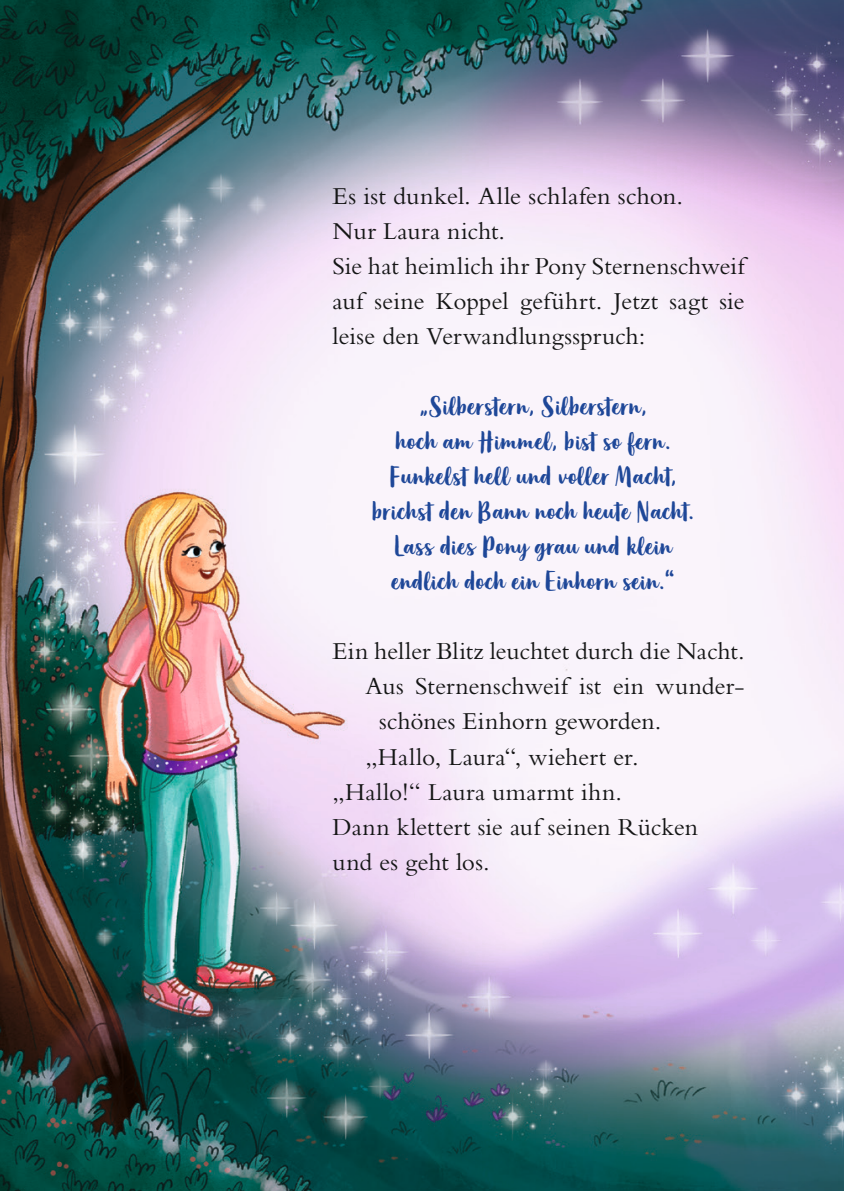
<style>
.page{position:relative;width:844px;height:1191px;background:#fff}
.page>*{position:absolute;margin:0;border:0;box-sizing:border-box;transform-origin:0 0}
.Zitat{font:27.12px "Organika Script";letter-spacing:.02em;color:#1e4798}
.t1{font:25.38px/35px "Bembo Std";color:#151616}
.t2{font:25.38px "Bembo Std";letter-spacing:.02em;color:#151616}
</style>
<div class="page">
<img style="left:0;top:0;width:843px;height:1191px">
<p class="t1" style="left:332px;top:178px;width:352px">Es ist dunkel. Alle schlafen schon.<br>Nur Laura nicht.</p>
<p class="t1" style="left:332px;top:248px;width:413px;text-align:justify">Sie hat heimlich ihr Pony Sternenschweif auf seine Koppel geführt. Jetzt sagt sie leise den Verwandlungsspruch:</p>
<p class="Zitat" style="left:418px;top:390px;width:229px">„Silberstern, Silberstern,</p>
<p class="Zitat" style="left:395px;top:425px;width:273px">hoch am Himmel, bist so fern.</p>
<p class="Zitat" style="left:389px;top:460px;width:288px">Funkelst hell und voller Macht,</p>
<p class="Zitat" style="left:371px;top:495px;width:320px">brichst den Bann noch heute Nacht.</p>
<p class="Zitat" style="left:394px;top:530px;width:279px">Lass dies Pony grau und klein</p>
<p class="Zitat" style="left:391px;top:565px;width:285px">endlich doch ein Einhorn sein.“</p>
<p class="t1" style="left:332px;top:633px;width:413px">Ein heller Blitz leuchtet durch die Nacht.</p>
<p class="t1" style="left:379px;top:668px;width:367px;text-indent:-14px">Aus Sternenschweif ist ein wunder&shy;schönes Einhorn geworden.</p>
<p class="t1" style="left:365px;top:738px;width:274px">„Hallo, Laura“, wiehert er.</p>
<p class="t2" style="left:332px;top:776px;width:291px">„Hallo!“ Laura umarmt ihn.</p>
<p class="t1" style="left:332px;top:808px;width:367px">Dann klettert sie auf seinen Rücken und es geht los.</p>
</div>
